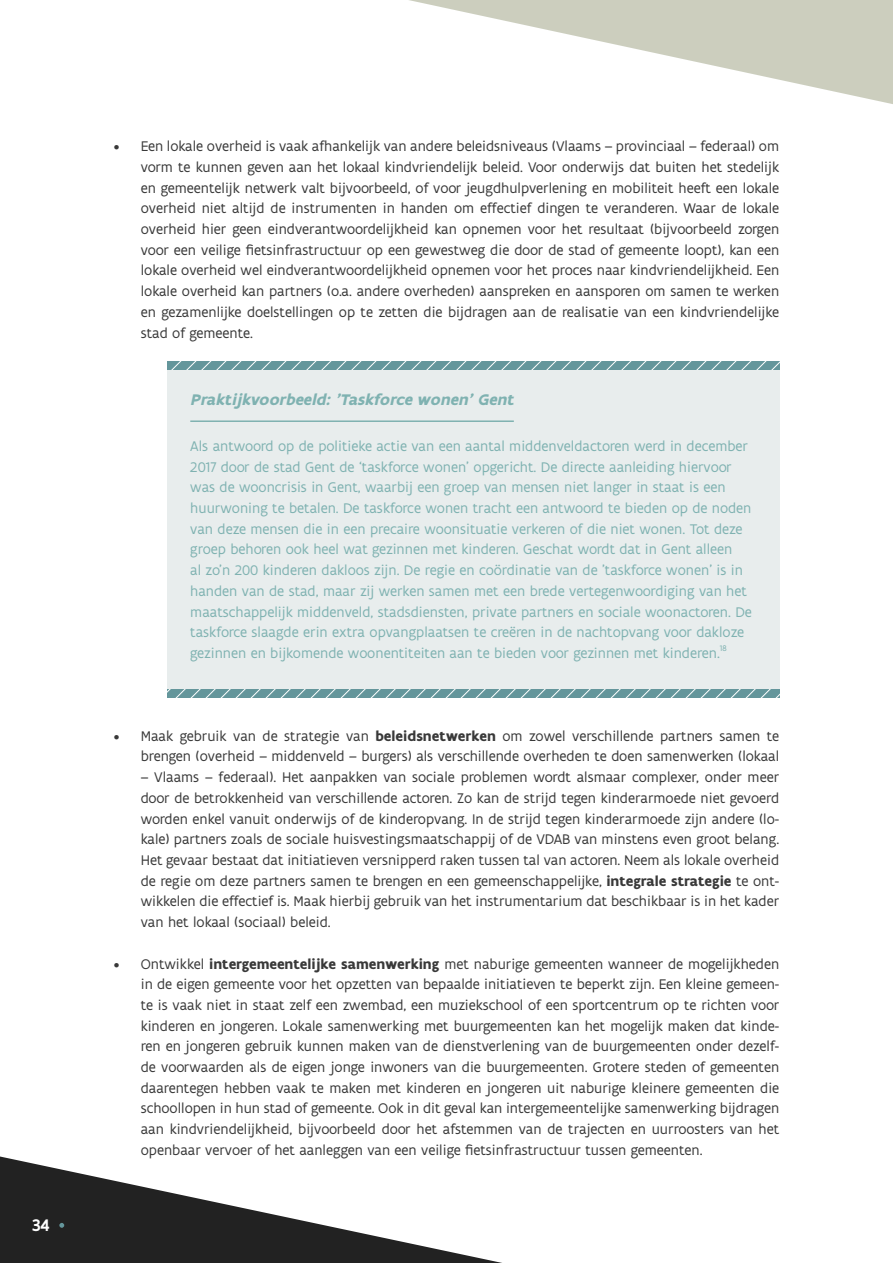
<style>
.page{position:relative;width:893px;height:1263px;background:#fff}
.page>*{position:absolute;margin:0;border:0;box-sizing:border-box;transform-origin:0 0}
.t1{font:500 18px "Flanders Art Sans";color:#fff}
.Praktijkvoorbeeld-de{font:italic 700 16.5px "Flanders Art Sans";color:#7fb2b1}
.t2{font:15px/20.7px "Flanders Art Sans";color:#393939;text-align:justify}
.Praktijkvoorbeeld-de-2{font:15px/20.7px "Flanders Art Sans";color:#7fb2b1}
.s1{font-weight:700}
</style>
<div class="page">
<svg style="left:0;top:1156px;width:502px;height:107px"></svg>
<svg style="left:59px;top:1223px;width:5px;height:5px"></svg>
<svg style="left:409px;top:0;width:484px;height:104px"></svg>
<div style="left:167px;top:361px;width:612px;height:330px;background:#e8eded"></div>
<svg style="left:167px;top:361px;width:612px;height:8px;background:#729fa4"></svg>
<svg style="left:167px;top:689px;width:612px;height:8px;background:#729fa4"></svg>
<hr style="left:190px;top:420px;width:324px;height:2px;background:#7fb2b1">
<div style="left:114px;top:1174px;width:113px;height:6px;background:#fff"></div>
<p class="t1" style="left:32px;top:1213px;width:19px">34</p>
<p class="t2" style="left:141px;top:136px;width:640px;text-indent:-27px">• Een lokale overheid is vaak afhankelijk van andere beleidsniveaus (Vlaams – provinciaal – federaal) om vorm te kunnen geven aan het lokaal kindvriendelijk beleid. Voor onderwijs dat buiten het stedelijk en gemeentelijk netwerk valt bijvoorbeeld, of voor jeugdhulpverlening en mobiliteit heeft een lokale overheid niet altijd de instrumenten in handen om effectief dingen te veranderen. Waar de lokale overheid hier geen eindverantwoordelijkheid kan opnemen voor het resultaat (bijvoorbeeld zorgen voor een veilige fietsinfrastructuur op een gewestweg die door de stad of gemeente loopt), kan een lokale overheid wel eindverantwoordelijkheid opnemen voor het proces naar kindvriendelijkheid. Een lokale overheid kan partners (o.a. andere overheden) aanspreken en aansporen om samen te werken en gezamenlijke doelstellingen op te zetten die bijdragen aan de realisatie van een kindvriendelijke stad of gemeente.</p>
<p class="Praktijkvoorbeeld-de" style="left:190px;top:389px;width:330px">Praktijkvoorbeeld:'Taskforcewonen'Gent</p>
<p class="Praktijkvoorbeeld-de-2" style="left:190px;top:436px;width:563px">Als antwoord op de politieke actie van een aantal middenveldactoren werd in december 2017 door de stad Gent de ‘taskforce wonen’ opgericht. De directe aanleiding hiervoor was de wooncrisis in Gent, waarbij een groep van mensen niet langer in staat is een huurwoning te betalen. De taskforce wonen tracht een antwoord te bieden op de noden van deze mensen die in een precaire woonsituatie verkeren of die niet wonen. Tot deze groep behoren ook heel wat gezinnen met kinderen. Geschat wordt dat in Gent alleen<br>al zo’n 200 kinderen dakloos zijn. De regie en coördinatie van de 'taskforce wonen' is in handen van de stad, maar zij werken samen met een brede vertegenwoordiging van het maatschappelijk middenveld, stadsdiensten, private partners en sociale woonactoren. De taskforce slaagde erin extra opvangplaatsen te creëren in de nachtopvang voor dakloze gezinnen en bijkomende woonentiteiten aan te bieden voor gezinnen met kinderen.<sup>18</sup></p>
<p class="t2" style="left:114px;top:726px;width:667px;text-align:right">• Maak gebruik van de strategie van <span class="s1">beleidsnetwerken</span> om zowel verschillende partners samen te brengen (overheid – middenveld – burgers) als verschillende overheden te doen samenwerken (lokaal</p>
<p class="t2" style="left:141px;top:767px;width:640px">– Vlaams – federaal). Het aanpakken van sociale problemen wordt alsmaar complexer, onder meer door de betrokkenheid van verschillende actoren. Zo kan de strijd tegen kinderarmoede niet gevoerd worden enkel vanuit onderwijs of de kinderopvang. In de strijd tegen kinderarmoede zijn andere (lo&shy;kale) partners zoals de sociale huisvestingsmaatschappij of de VDAB van minstens even groot belang.<br>Het gevaar bestaat dat initiatieven versnipperd raken tussen tal van actoren. Neem als lokale overheid de regie om deze partners samen te brengen en een gemeenschappelijke, <span class="s1">integrale strategie</span> te ont&shy;wikkelen die effectief is. Maak hierbij gebruik van het instrumentarium dat beschikbaar is in het kader van het lokaal (sociaal) beleid.</p>
<p class="t2" style="left:141px;top:953px;width:640px;text-indent:-27px">• Ontwikkel <span class="s1">intergemeentelijke samenwerking</span> met naburige gemeenten wanneer de mogelijkheden in de eigen gemeente voor het opzetten van bepaalde initiatieven te beperkt zijn. Een kleine gemeen&shy;te is vaak niet in staat zelf een zwembad, een muziekschool of een sportcentrum op te richten voor kinderen en jongeren. Lokale samenwerking met buurgemeenten kan het mogelijk maken dat kinde&shy;ren en jongeren gebruik kunnen maken van de dienstverlening van de buurgemeenten onder dezelf&shy;de voorwaarden als de eigen jonge inwoners van die buurgemeenten. Grotere steden of gemeenten daarentegen hebben vaak te maken met kinderen en jongeren uit naburige kleinere gemeenten die schoollopen in hun stad of gemeente. Ook in dit geval kan intergemeentelijke samenwerking bijdragen aan kindvriendelijkheid, bijvoorbeeld door het afstemmen van de trajecten en uurroosters van het openbaar vervoer of het aanleggen van een veilige fietsinfrastructuur tussen gemeenten.</p>
</div>
